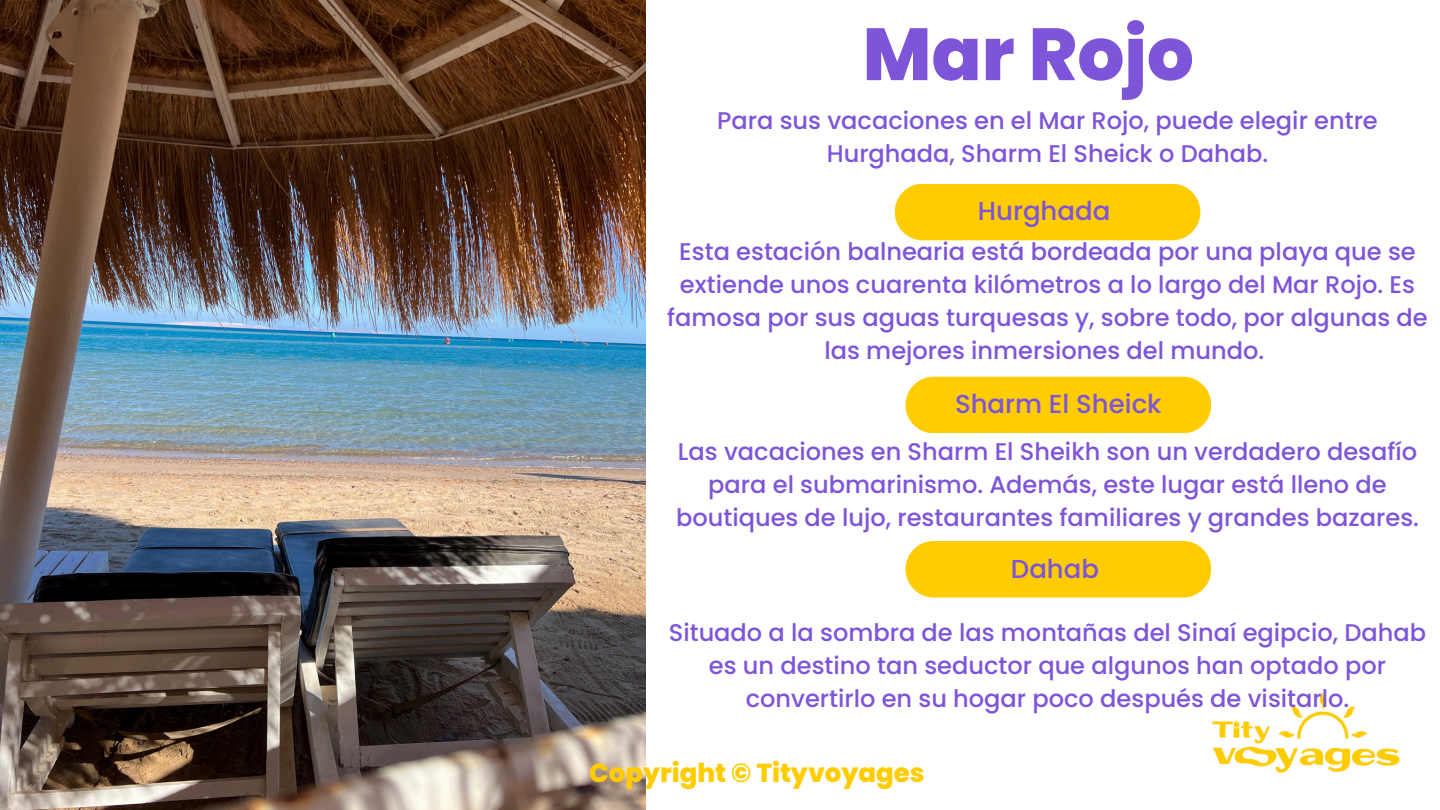
<style>
.page{position:relative;width:1440px;height:810px;background:#fff}
.page>*{position:absolute;margin:0;border:0;box-sizing:border-box;transform-origin:0 0}
.t1{font:800 73.7px "Poppins";color:#7e55d9}
.t2{font:500 26px "Poppins";color:#7e55d9}
.t3{font:800 26px "Poppins";color:#fc0}
.t4{font:500 24.1px/33px "Poppins";color:#7e55d9;text-align:center}
</style>
<div class="page">
<img style="left:0;top:0;width:646px;height:810px">
<img style="left:1212px;top:693px;width:188px;height:80px">
<div style="left:895px;top:184px;width:305px;height:56px;background:#fc0;border-radius:28px"></div>
<div style="left:906px;top:541px;width:305px;height:57px;background:#fc0;border-radius:28px"></div>
<div style="left:906px;top:377px;width:305px;height:56px;background:#fc0;border-radius:28px"></div>
<p class="t1" style="left:863px;top:3px;width:333px">Mar Rojo</p>
<p class="t4" style="left:717px;top:104px;width:662px">Para sus vacaciones en el Mar Rojo, puede elegir entre<br>Hurghada, Sharm El Sheick o Dahab.</p>
<p class="t2" style="left:978px;top:193px;width:134px">Hurghada</p>
<p class="t4" style="left:667px;top:235px;width:762px">Esta estación balnearia está bordeada por una playa que se extiende unos cuarenta kilómetros a lo largo del Mar Rojo. Es famosa por sus aguas turquesas y, sobre todo, por algunas de las mejores inmersiones del mundo.</p>
<p class="t2" style="left:955px;top:386px;width:208px">Sharm El Sheick</p>
<p class="t4" style="left:676px;top:435px;width:744px">Las vacaciones en Sharm El Sheikh son un verdadero desafío para el submarinismo. Además, este lugar está lleno de boutiques de lujo, restaurantes familiares y grandes bazares.</p>
<p class="t2" style="left:1011px;top:550px;width:90px">Dahab</p>
<p class="t4" style="left:669px;top:616px;width:759px">Situado a la sombra de las montañas del Sinaí egipcio, Dahab es un destino tan seductor que algunos han optado por convertirlo en su hogar poco después de visitarlo.</p>
<p class="t3" style="left:589px;top:754px;width:337px">Copyright © Tityvoyages</p>
</div>
